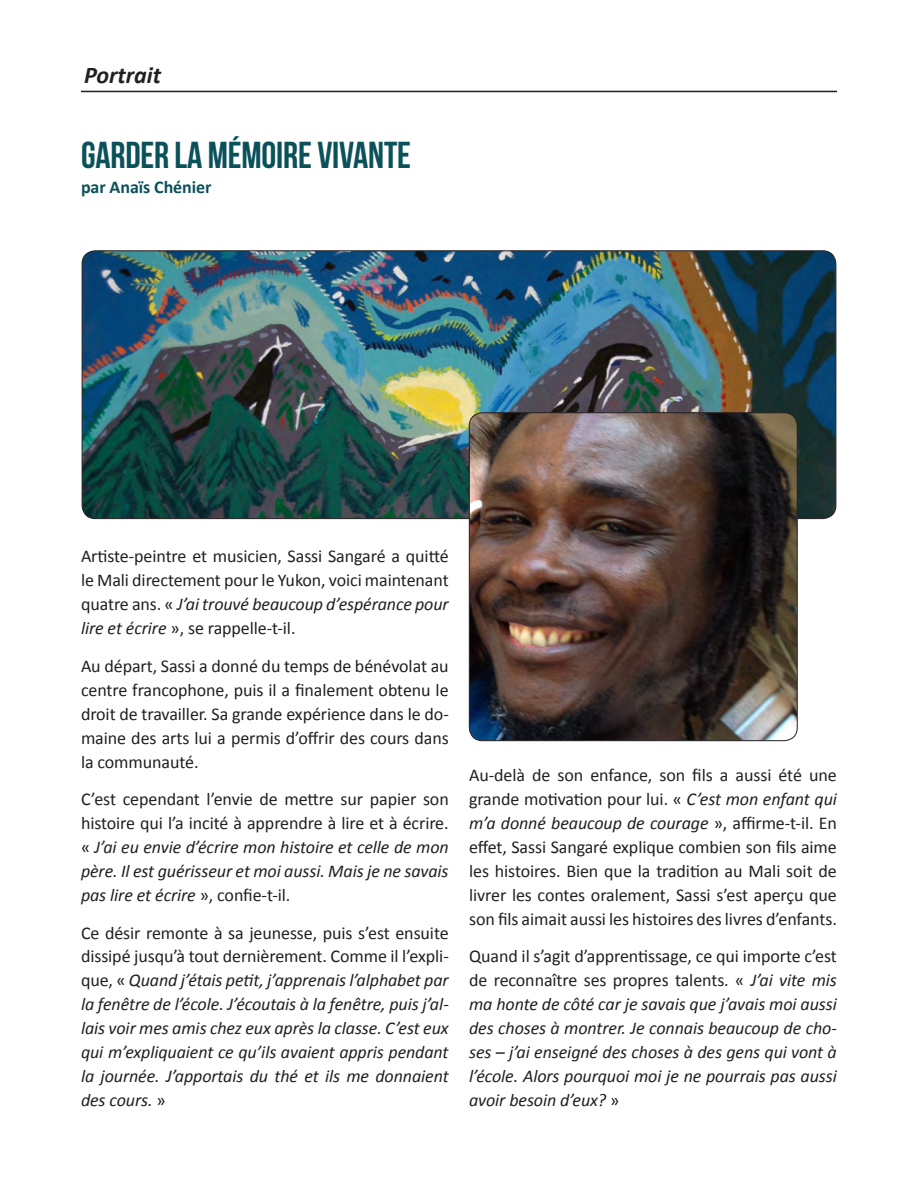
<style>
.page{position:relative;width:918px;height:1188px;background:#fff}
.page>*{position:absolute;margin:0;border:0;box-sizing:border-box;transform-origin:0 0}
.t1{font:37.5px "Bebas Neue";letter-spacing:-.005em;color:#0b5159}
.t2{font:italic 700 24px "Calibri";color:#231f20}
.t3{font:italic 18px/24px "Calibri";letter-spacing:-.005em;color:#231f20;text-align:justify}
.t4{font:18px/24px "Calibri";letter-spacing:-.005em;color:#231f20;text-align:justify}
.t5{font:700 18px "Calibri";letter-spacing:-.005em;color:#0b5159}
.s1{font-style:italic}
.s2{font-style:normal}
</style>
<div class="page">
<hr style="left:81px;top:91px;width:756px;height:1px;background:#231f20">
<img style="left:82px;top:251px;width:754px;height:268px">
<img style="left:469px;top:413px;width:328px;height:328px">
<div style="left:469px;top:413px;width:328px;height:328px;border:1px solid #231f20;border-radius:13px"></div>
<p class="t2" style="left:84px;top:60px;width:79px">Portrait</p>
<p class="t1" style="left:81px;top:135px;width:331px">GARDER LA MÉMOIRE VIVANTE</p>
<p class="t5" style="left:81px;top:176px;width:132px">par Anaïs Chénier</p>
<p class="t4" style="left:81px;top:544px;width:369px">Artiste-peintre et musicien, Sassi Sangaré a quitté le Mali directement pour le Yukon, voici maintenant quatre ans. « <span class="s1">J’ai trouvé beaucoup d’espérance pour lire et écrire</span> », se rappelle-t-il.</p>
<p class="t4" style="left:81px;top:654px;width:369px">Au départ, Sassi a donné du temps de bénévolat au centre francophone, puis il a finalement obtenu le droit de travailler. Sa grande expérience dans le do&shy;maine des arts lui a permis d’offrir des cours dans la communauté.</p>
<p class="t3" style="left:81px;top:786px;width:369px"><span class="s2">C’est cependant l’envie de mettre sur papier son histoire qui l’a incité à apprendre à lire et à écrire. «</span> J’ai eu envie d’écrire mon histoire et celle de mon père. Il est guérisseur et moi aussi. Mais je ne savais pas lire et écrire <span class="s2">», confie-t-il.</span></p>
<p class="t3" style="left:81px;top:920px;width:369px"><span class="s2">Ce désir remonte à sa jeunesse, puis s’est ensuite dissipé jusqu’à tout dernièrement. Comme il l’expli&shy;que, «</span> Quand j’étais petit, j’apprenais l’alphabet par la fenêtre de l’école. J’écoutais à la fenêtre, puis j’al&shy;lais voir mes amis chez eux après la classe. C’est eux qui m’expliquaient ce qu’ils avaient appris pendant la journée. J’apportais du thé et ils me donnaient des cours. <span class="s2">»</span></p>
<p class="t4" style="left:469px;top:763px;width:369px">Au-delà de son enfance, son fils a aussi été une grande motivation pour lui. « <span class="s1">C’est mon enfant qui m’a donné beaucoup de courage</span> », affirme-t-il. En effet, Sassi Sangaré explique combien son fils aime les histoires. Bien que la tradition au Mali soit de livrer les contes oralement, Sassi s’est aperçu que son fils aimait aussi les histoires des livres d’enfants.</p>
<p class="t3" style="left:469px;top:944px;width:369px"><span class="s2">Quand il s’agit d’apprentissage, ce qui importe c’est de reconnaître ses propres talents. «</span> J’ai vite mis ma honte de côté car je savais que j’avais moi aussi des choses à montrer. Je connais beaucoup de cho&shy;ses – j’ai enseigné des choses à des gens qui vont à l’école. Alors pourquoi moi je ne pourrais pas aussi avoir besoin d’eux? <span class="s2">»</span></p>
</div>
